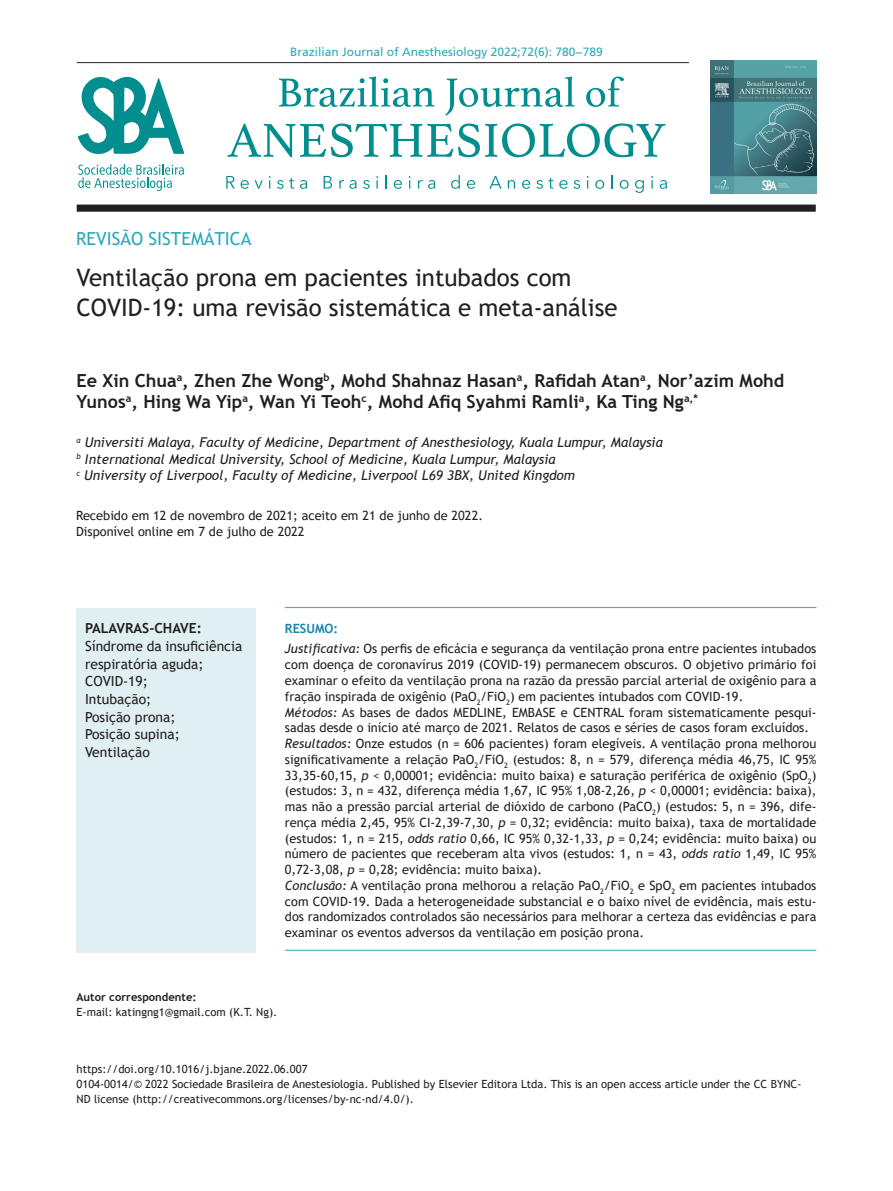
<style>
.page{position:relative;width:893px;height:1191px;background:#fff}
.page>*{position:absolute;margin:0;border:0;box-sizing:border-box;transform-origin:0 0}
.Titulo{font:24px/30px "Trebuchet MS";color:#231f20}
.Autores{font:700 18px/21px "Trebuchet MS";color:#231f20}
.Definicao_do_Artigo{font:18px "Trebuchet MS";color:#2ca9b9}
.Palavras-chave_Texto{font:13.8px/17.7px "Trebuchet MS";color:#231f20}
.Palavras-chave{font:700 13.8px "Trebuchet MS";color:#231f20}
.Cargos_Instituicoes{font:italic 13.5px "Trebuchet MS";color:#231f20}
.Abstract__Resumo{font:12.75px/15.8px "Trebuchet MS";color:#231f20;text-align:justify}
.Ultima_Linha_Verde_A{font:12.75px/15.8px "Trebuchet MS";color:#231f20;text-align:justify}
.Título_Abstract__Res{font:700 12.75px "Trebuchet MS";color:#1683aa}
.t1{font:12px "Frutiger LT Std";color:#2ca9b9}
.Copyright_Bjan{font:11.25px "Trebuchet MS";color:#231f20}
.Contato_do_Autor{font:11.25px/15px "Trebuchet MS";color:#231f20}
.s1{font-style:italic}
.s2{font-weight:700}
</style>
<div class="page">
<hr style="left:77px;top:62px;width:612px;height:1px;background:#231f20">
<svg style="left:78px;top:77px;width:106px;height:114px"></svg>
<svg style="left:279px;top:77px;width:155px;height:30px"></svg>
<svg style="left:446px;top:77px;width:129px;height:39px"></svg>
<svg style="left:586px;top:77px;width:38px;height:30px"></svg>
<svg style="left:227px;top:123px;width:439px;height:34px"></svg>
<img style="left:710px;top:61px;width:106px;height:133px">
<div style="left:77px;top:205px;width:739px;height:7px;background:#231f20"></div>
<svg style="left:226px;top:176px;width:9px;height:13px"></svg>
<svg style="left:241px;top:180px;width:8px;height:9px"></svg>
<svg style="left:255px;top:180px;width:8px;height:9px"></svg>
<svg style="left:269px;top:176px;width:2px;height:13px"></svg>
<svg style="left:277px;top:178px;width:17px;height:11px"></svg>
<svg style="left:300px;top:180px;width:7px;height:9px"></svg>
<svg style="left:324px;top:176px;width:8px;height:13px"></svg>
<svg style="left:339px;top:180px;width:18px;height:9px"></svg>
<svg style="left:363px;top:180px;width:7px;height:9px"></svg>
<svg style="left:376px;top:176px;width:2px;height:13px"></svg>
<svg style="left:385px;top:175px;width:2px;height:14px"></svg>
<svg style="left:394px;top:180px;width:8px;height:9px"></svg>
<svg style="left:409px;top:176px;width:2px;height:13px"></svg>
<svg style="left:418px;top:180px;width:17px;height:9px"></svg>
<svg style="left:451px;top:175px;width:9px;height:14px"></svg>
<svg style="left:467px;top:180px;width:8px;height:9px"></svg>
<svg style="left:489px;top:176px;width:13px;height:13px"></svg>
<svg style="left:508px;top:180px;width:7px;height:9px"></svg>
<svg style="left:522px;top:180px;width:8px;height:9px"></svg>
<svg style="left:536px;top:178px;width:31px;height:11px"></svg>
<svg style="left:574px;top:180px;width:6px;height:9px"></svg>
<svg style="left:595px;top:180px;width:9px;height:9px"></svg>
<svg style="left:611px;top:175px;width:2px;height:14px"></svg>
<svg style="left:620px;top:180px;width:9px;height:9px"></svg>
<svg style="left:635px;top:180px;width:9px;height:13px"></svg>
<svg style="left:651px;top:176px;width:2px;height:13px"></svg>
<svg style="left:660px;top:180px;width:7px;height:9px"></svg>
<div style="left:77px;top:608px;width:179px;height:344px;background:#e0eff2"></div>
<hr style="left:285px;top:607px;width:531px;height:1px;background:#2ca9b9">
<hr style="left:285px;top:950px;width:531px;height:1px;background:#2ca9b9">
<p class="t1" style="left:290px;top:44px;width:314px">Brazilian Journal of Anesthesiology 2022;72(6): 780−789</p>
<p class="Definicao_do_Artigo" style="left:76px;top:227px;width:177px">REVISÃO SISTEMÁTICA</p>
<p class="Titulo" style="left:77px;top:262px;width:542px">Ventilação prona em pacientes intubados com<br>COVID-19: uma revisão sistemática e meta-análise</p>
<p class="Autores" style="left:77px;top:369px;width:709px">Ee Xin Chua<sup>a</sup>, Zhen Zhe Wong<sup>b</sup>, Mohd Shahnaz Hasan<sup>a</sup>, Rafidah Atan<sup>a</sup>, Nor’azim Mohd<br>Yunos<sup>a</sup>, Hing Wa Yip<sup>a</sup>, Wan Yi Teoh<sup>c</sup>, Mohd Afiq Syahmi Ramli<sup>a</sup>, Ka Ting Ng<sup>a,*</sup></p>
<p class="Cargos_Instituicoes" style="left:77px;top:434px;width:588px"><sup>a</sup> Universiti Malaya, Faculty of Medicine, Department of Anesthesiology, Kuala Lumpur, Malaysia</p>
<p class="Cargos_Instituicoes" style="left:77px;top:450px;width:480px"><sup>b</sup> International Medical University, School of Medicine, Kuala Lumpur, Malaysia</p>
<p class="Cargos_Instituicoes" style="left:77px;top:467px;width:500px"><sup>c</sup> University of Liverpool, Faculty of Medicine, Liverpool L69 3BX, United Kingdom</p>
<p class="Abstract__Resumo" style="left:76px;top:507px;width:408px">Recebido em 12 de novembro de 2021; aceito em 21 de junho de 2022.</p>
<p class="Abstract__Resumo" style="left:76px;top:523px;width:230px">Disponível online em 7 de julho de 2022</p>
<p class="Palavras-chave" style="left:85px;top:620px;width:118px">PALAVRAS-CHAVE:</p>
<p class="Palavras-chave_Texto" style="left:85px;top:637px;width:159px">Síndrome da insuficiência respiratória aguda;</p>
<p class="Palavras-chave_Texto" style="left:85px;top:672px;width:64px">COVID-19;</p>
<p class="Palavras-chave_Texto" style="left:85px;top:690px;width:68px">Intubação;</p>
<p class="Palavras-chave_Texto" style="left:85px;top:708px;width:92px">Posição prona;</p>
<p class="Palavras-chave_Texto" style="left:85px;top:725px;width:96px">Posição supina;<br>Ventilação</p>
<p class="Título_Abstract__Res" style="left:285px;top:621px;width:55px">RESUMO:</p>
<p class="Abstract__Resumo" style="left:285px;top:641px;width:533px"><span class="s1">Justificativa:</span> Os perfis de eficácia e segurança da ventilação prona entre pacientes intubados com doença de coronavírus 2019 (COVID-19) permanecem obscuros. O objetivo primário foi examinar o efeito da ventilação prona na razão da pressão parcial arterial de oxigênio para a fração inspirada de oxigênio (PaO<sub>2</sub>/FiO<sub>2</sub>) em pacientes intubados com COVID-19.</p>
<p class="Abstract__Resumo" style="left:285px;top:704px;width:533px"><span class="s1">Métodos:</span> As bases de dados MEDLINE, EMBASE e CENTRAL foram sistematicamente pesqui&shy;sadas desde o início até março de 2021. Relatos de casos e séries de casos foram excluídos.</p>
<p class="Abstract__Resumo" style="left:285px;top:735px;width:533px"><span class="s1">Resultados:</span> Onze estudos (n = 606 pacientes) foram elegíveis. A ventilação prona melhorou significativamente a relação PaO<sub>2</sub>/FiO<sub>2</sub> (estudos: 8, n = 579, diferença média 46,75, IC 95% 33,35-60,15, <span class="s1">p</span> &lt; 0,00001; evidência: muito baixa) e saturação periférica de oxigênio (SpO<sub>2</sub>) (estudos: 3, n = 432, diferença média 1,67, IC 95% 1,08-2,26, <span class="s1">p</span> &lt; 0,00001; evidência: baixa), mas não a pressão parcial arterial de dióxido de carbono (PaCO<sub>2</sub>) (estudos: 5, n = 396, dife&shy;rença média 2,45, 95% CI-2,39-7,30, <span class="s1">p</span> = 0,32; evidência: muito baixa), taxa de mortalidade (estudos: 1, n = 215, <span class="s1">odds ratio</span> 0,66, IC 95% 0,32-1,33, <span class="s1">p</span> = 0,24; evidência: muito baixa) ou número de pacientes que receberam alta vivos (estudos: 1, n = 43, <span class="s1">odds ratio</span> 1,49, IC 95% 0,72-3,08, <span class="s1">p</span> = 0,28; evidência: muito baixa).</p>
<p class="Ultima_Linha_Verde_A" style="left:285px;top:877px;width:533px"><span class="s1">Conclusão:</span> A ventilação prona melhorou a relação PaO<sub>2</sub>/FiO<sub>2</sub> e SpO<sub>2</sub> em pacientes intubados com COVID-19. Dada a heterogeneidade substancial e o baixo nível de evidência, mais estu&shy;dos randomizados controlados são necessários para melhorar a certeza das evidências e para examinar os eventos adversos da ventilação em posição prona.</p>
<p class="Contato_do_Autor" style="left:77px;top:989px;width:202px"><span class="s2">Autor correspondente:<br></span>E-mail: katingng1@gmail.com (K.T. Ng).</p>
<p class="Copyright_Bjan" style="left:77px;top:1061px;width:233px">https://doi.org/10.1016/j.bjane.2022.06.007</p>
<p class="Copyright_Bjan" style="left:77px;top:1076px;width:726px">0104-0014/© 2022 Sociedade Brasileira de Anestesiologia. Published by Elsevier Editora Ltda. This is an open access article under the CC BYNC-</p>
<p class="Copyright_Bjan" style="left:77px;top:1091px;width:339px">ND license (http://creativecommons.org/licenses/by-nc-nd/4.0/).</p>
</div>
